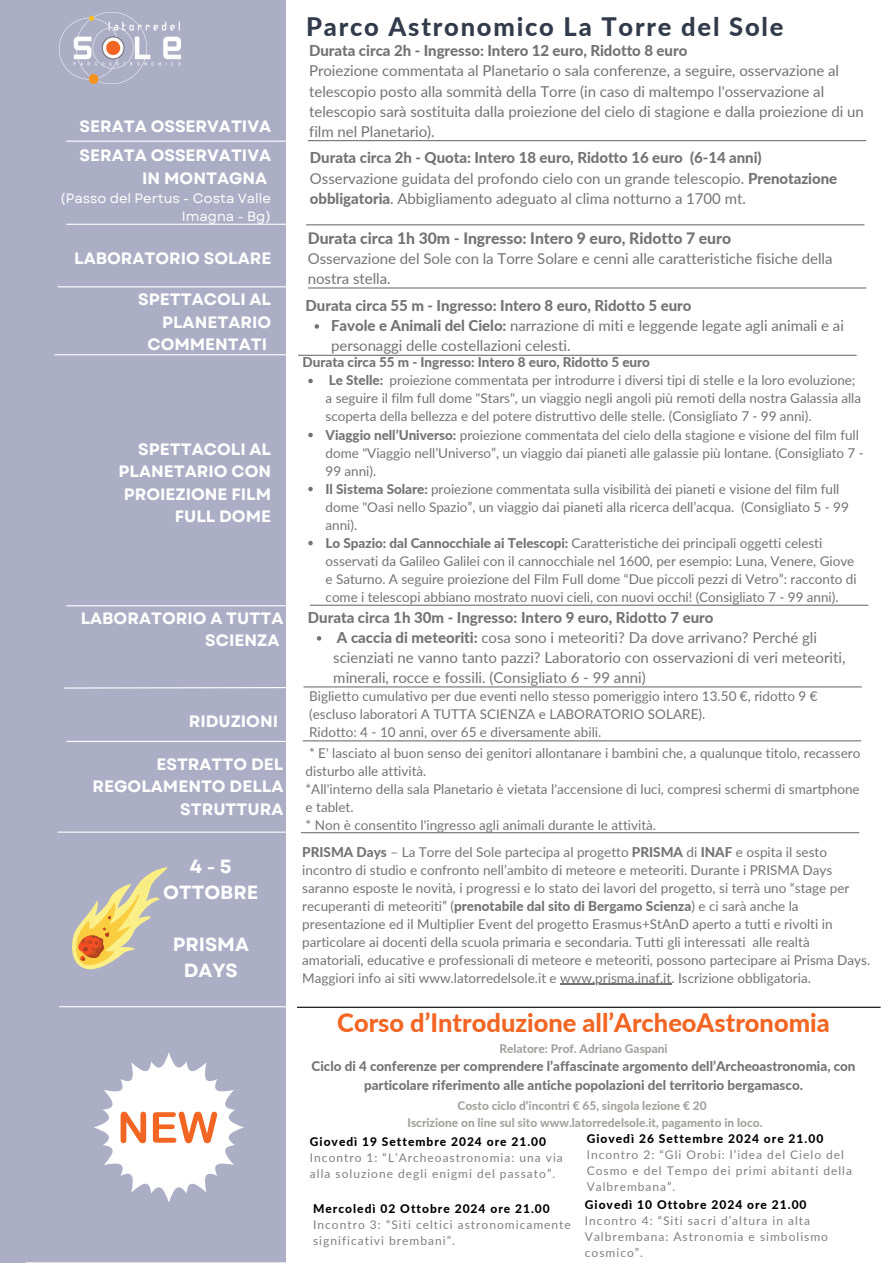
<style>
.page{position:relative;width:894px;height:1264px;background:#fff}
.page>*{position:absolute;margin:0;border:0;box-sizing:border-box;transform-origin:0 0}
.t1{font:800 25.5px "Lato";letter-spacing:.07em;color:#323b4c}
.t2{font:800 25.35px "Lato";color:#f26522}
.t3{font:700 19.05px/26px "Garet";color:#fff;text-align:center}
.t4{font:700 16.5px/22.5px "Garet";color:#fff;text-align:right}
.t5{font:800 15.75px "Lato";letter-spacing:-.005em;color:#737373}
.t6{font:15px/20.2px "Lato";letter-spacing:-.005em;color:#737373}
.t7{font:800 15px "Lato";color:#737373}
.t8{font:13.5px/18px "Lato";color:#737373}
.t9{font:800 13.5px "Lato";letter-spacing:-.005em;color:#737373}
.t10{font:13.5px/18px "Garet";color:#fff;text-align:right}
.t11{font:800 13.35px/18.6px "Lato";color:#737373;text-align:center}
.t12{font:12px/16px "Lato";letter-spacing:.085em;color:#827f7c}
.t13{font:800 12px "Lato";letter-spacing:.085em;color:#000}
.t14{font:800 11.85px "Lato";color:#a4a29f}
.s1{font-weight:800}
.s2{font-weight:800;color:#000}
</style>
<div class="page">
<div style="left:0;top:0;width:285px;height:1263px;background:#acaec6"></div>
<hr style="left:58px;top:286px;width:255px;height:1px;background:#fff">
<hr style="left:54px;top:354px;width:256px;height:1px;background:#fff">
<hr style="left:26px;top:1262px;width:259px;height:1px;background:#fff">
<img style="left:59px;top:12px;width:122px;height:71px">
<hr style="left:66px;top:605px;width:256px;height:1px;background:#fff">
<hr style="left:66px;top:141px;width:256px;height:1px;background:#fff">
<hr style="left:308px;top:140px;width:558px;height:1px;background:#737373">
<svg style="left:64px;top:686px;width:292px;height:3px"></svg>
<hr style="left:66px;top:224px;width:256px;height:1px;background:#fff">
<hr style="left:306px;top:224px;width:558px;height:1px;background:#737373">
<hr style="left:308px;top:287px;width:558px;height:1px;background:#737373">
<hr style="left:298px;top:355px;width:558px;height:1px;background:#737373">
<hr style="left:310px;top:604px;width:558px;height:2px;background:#737373">
<hr style="left:303px;top:686px;width:558px;height:1px;background:#737373">
<hr style="left:66px;top:741px;width:256px;height:1px;background:#fff">
<hr style="left:59px;top:1006px;width:255px;height:1px;background:#fff">
<hr style="left:297px;top:1006px;width:583px;height:1px;background:#000">
<svg style="left:94px;top:1052px;width:149px;height:149px"></svg>
<hr style="left:302px;top:740px;width:558px;height:1px;background:#737373">
<hr style="left:58px;top:831px;width:255px;height:1px;background:#fff">
<hr style="left:301px;top:832px;width:558px;height:1px;background:#737373">
<svg style="left:72px;top:867px;width:95px;height:102px"></svg>
<svg style="left:314px;top:324px;width:5px;height:5px"></svg>
<svg style="left:317px;top:636px;width:4px;height:4px"></svg>
<svg style="left:308px;top:379px;width:5px;height:4px"></svg>
<svg style="left:308px;top:433px;width:5px;height:4px"></svg>
<svg style="left:308px;top:487px;width:5px;height:4px"></svg>
<svg style="left:308px;top:541px;width:5px;height:4px"></svg>
<hr style="left:560px;top:983px;width:111px;height:2px;background:#737373">
<h3 class="t4" style="left:80px;top:115px;width:193px">SERATA OSSERVATIVA</h3>
<h6 class="t4" style="left:80px;top:144px;width:193px">SERATA OSSERVATIVA<br>IN MONTAGNA</h6>
<p class="t10" style="left:60px;top:189px;width:212px">(Passo del Pertus - Costa Valle<br>Imagna - Bg)</p>
<h3 class="t4" style="left:74px;top:247px;width:198px">LABORATORIO SOLARE</h3>
<h1 class="t4" style="left:138px;top:288px;width:134px">SPETTACOLI AL<br>PLANETARIO<br>COMMENTATI</h1>
<h5 class="t4" style="left:118px;top:438px;width:154px">SPETTACOLI AL<br>PLANETARIO CON<br>PROIEZIONE FILM<br>FULL DOME</h5>
<h3 class="t1" style="left:306px;top:11px;width:479px">Parco Astronomico La Torre del Sole</h3>
<h2 class="t6" style="left:309px;top:40px;width:556px"><span class="s1">Durata circa 2h - Ingresso: Intero 12 euro, Ridotto 8 euro<br></span>Proiezione commentata al Planetario o sala conferenze, a seguire, osservazione al telescopio posto alla sommità della Torre (in caso di maltempo l'osservazione al telescopio sarà sostituita dalla proiezione del cielo di stagione e dalla proiezione di un film nel Planetario).</h2>
<p class="t6" style="left:310px;top:147px;width:528px"><span class="s1">Durata circa 2h - Quota: Intero 18 euro, Ridotto 16 euro (6-14 anni)<br></span>Osservazione guidata del profondo cielo con un grande telescopio. <span class="s1">Prenotazione obbligatoria</span>. Abbigliamento adeguato al clima notturno a 1700 mt.</p>
<h2 class="t5" style="left:308px;top:228px;width:424px">Durata circa 1h 30m - Ingresso: Intero 9 euro, Ridotto 7 euro</h2>
<h2 class="t6" style="left:308px;top:248px;width:526px">Osservazione del Sole con la Torre Solare e cenni alle caratteristiche fisiche della nostra stella.</h2>
<p class="t7" style="left:305px;top:296px;width:387px">Durata circa 55 m - Ingresso: Intero 8 euro, Ridotto 5 euro</p>
<p class="t6" style="left:331px;top:315px;width:514px"><span class="s1">Favole e Animali del Cielo:</span> narrazione di miti e leggende legate agli animali e ai personaggi delle costellazioni celesti.</p>
<h6 class="t9" style="left:302px;top:354px;width:349px">Durata circa 55 m - Ingresso: Intero 8 euro, Ridotto 5 euro</h6>
<p class="t8" style="left:325px;top:371px;width:537px"><span class="s1">Le Stelle:</span> proiezione commentata per introdurre i diversi tipi di stelle e la loro evoluzione; a seguire il film full dome "Stars", un viaggio negli angoli più remoti della nostra Galassia alla scoperta della bellezza e del potere distruttivo delle stelle. (Consigliato 7 - 99 anni).</p>
<p class="t8" style="left:325px;top:425px;width:539px"><span class="s1">Viaggio nell’Universo:</span> proiezione commentata del cielo della stagione e visione del film full dome "Viaggio nell’Universo”, un viaggio dai pianeti alle galassie più lontane. (Consigliato 7 -<br>99 anni).</p>
<p class="t8" style="left:325px;top:479px;width:524px"><span class="s1">Il Sistema Solare:</span> proiezione commentata sulla visibilità dei pianeti e visione del film full dome "Oasi nello Spazio”, un viaggio dai pianeti alla ricerca dell’acqua. (Consigliato 5 - 99 anni).</p>
<p class="t8" style="left:325px;top:533px;width:532px"><span class="s1">Lo Spazio: dal Cannocchiale ai Telescopi:</span> Caratteristiche dei principali oggetti celesti osservati da Galileo Galilei con il cannocchiale nel 1600, per esempio: Luna, Venere, Giove e Saturno. A seguire proiezione del Film Full dome “Due piccoli pezzi di Vetro”: racconto di come i telescopi abbiano mostrato nuovi cieli, con nuovi occhi! (Consigliato 7 - 99 anni).</p>
<h5 class="t4" style="left:81px;top:607px;width:204px">LABORATORIO A TUTTA<br>SCIENZA</h5>
<h5 class="t7" style="left:308px;top:607px;width:407px">Durata circa 1h 30m - Ingresso: Intero 9 euro, Ridotto 7 euro</h5>
<h4 class="t6" style="left:333px;top:627px;width:513px"><span class="s1">A caccia di meteoriti:</span> cosa sono i meteoriti? Da dove arrivano? Perché gli scienziati ne vanno tanto pazzi? Laboratorio con osservazioni di veri meteoriti, minerali, rocce e fossili. (Consigliato 6 - 99 anni)</h4>
<p class="t4" style="left:189px;top:710px;width:91px">RIDUZIONI</p>
<p class="t4" style="left:92px;top:753px;width:192px">ESTRATTO DEL<br>REGOLAMENTO DELLA<br>STRUTTURA</p>
<p class="t3" style="left:163px;top:853px;width:97px">4-5<br>OTTOBRE</p>
<p class="t3" style="left:173px;top:931px;width:78px">PRISMA<br>DAYS</p>
<p class="t8" style="left:309px;top:687px;width:510px">Biglietto cumulativo per due eventi nello stesso pomeriggio intero 13.50 €, ridotto 9 € (escluso laboratori A TUTTA SCIENZA e LABORATORIO SOLARE).</p>
<p class="t8" style="left:309px;top:723px;width:293px">Ridotto: 4 - 10 anni, over 65 e diversamente abili.</p>
<h3 class="t8" style="left:305px;top:743px;width:556px">* E' lasciato al buon senso dei genitori allontanare i bambini che, a qualunque titolo, recassero disturbo alle attività.</h3>
<p class="t8" style="left:305px;top:779px;width:555px">*All'interno della sala Planetario è vietata l'accensione di luci, compresi schermi di smartphone e tablet.</p>
<p class="t8" style="left:305px;top:815px;width:352px">* Non è consentito l'ingresso agli animali durante le attività.</p>
<p class="t8" style="left:302px;top:842px;width:569px"><span class="s1">PRISMA Days</span> – La Torre del Sole partecipa al progetto <span class="s1">PRISMA</span> di <span class="s1">INAF</span> e ospita il sesto incontro di studio e confronto nell’ambito di meteore e meteoriti. Durante i PRISMA Days saranno esposte le novità, i progressi e lo stato dei lavori del progetto, si terrà uno “stage per recuperanti di meteoriti” (<span class="s1">prenotabile dal sito di Bergamo Scienza</span>) e ci sarà anche la presentazione ed il Multiplier Event del progetto Erasmus+StAnD aperto a tutti e rivolti in particolare ai docenti della scuola primaria e secondaria. Tutti gli interessati alle realtà amatoriali, educative e professionali di meteore e meteoriti, possono partecipare ai Prisma Days.<br>Maggiori info ai siti www.latorredelsole.it e www.prisma.inaf.it. Iscrizione obbligatoria.</p>
<h3 class="t2" style="left:337px;top:1006px;width:494px">Corso d’Introduzione all’ArcheoAstronomia</h3>
<h3 class="t14" style="left:499px;top:1041px;width:170px">Relatore: Prof. Adriano Gaspani</h3>
<h3 class="t11" style="left:311px;top:1056px;width:545px">Ciclo di 4 conferenze per comprendere l’affascinate argomento dell’Archeoastronomia, con particolare riferimento alle antiche popolazioni del territorio bergamasco.</h3>
<h3 class="t14" style="left:457px;top:1098px;width:250px">Costo ciclo d’incontri € 65, singola lezione € 20</h3>
<h3 class="t14" style="left:407px;top:1115px;width:356px">Iscrizione on line sul sito www.latorredelsole.it, pagamento in loco.</h3>
<p class="t13" style="left:310px;top:1134px;width:237px">Giovedì 19 Settembre 2024 ore 21.00</p>
<p class="t12" style="left:310px;top:1149px;width:254px">Incontro 1: “L’Archeoastronomia: una via alla soluzione degli enigmi del passato”.</p>
<p class="t13" style="left:313px;top:1201px;width:238px">Mercoledì 02 Ottobre 2024 ore 21.00</p>
<p class="t12" style="left:313px;top:1216px;width:259px">Incontro 3: “Siti celtici astronomicamente significativi brembani”.</p>
<p class="t13" style="left:586px;top:1130px;width:238px">Giovedì 26 Settembre 2024 ore 21.00</p>
<p class="t12" style="left:586px;top:1145px;width:267px">Incontro 2: “Gli Orobi: l’idea del Cielo del<br>Cosmo e del Tempo dei primi abitanti della<br>Valbrembana”.</p>
<p class="t12" style="left:584px;top:1196px;width:245px"><span class="s2">Giovedì 10 Ottobre 2024 ore 21.00<br></span>Incontro 4: “Siti sacri d’altura in alta<br>Valbrembana: Astronomia e simbolismo cosmico”.</p>
</div>
